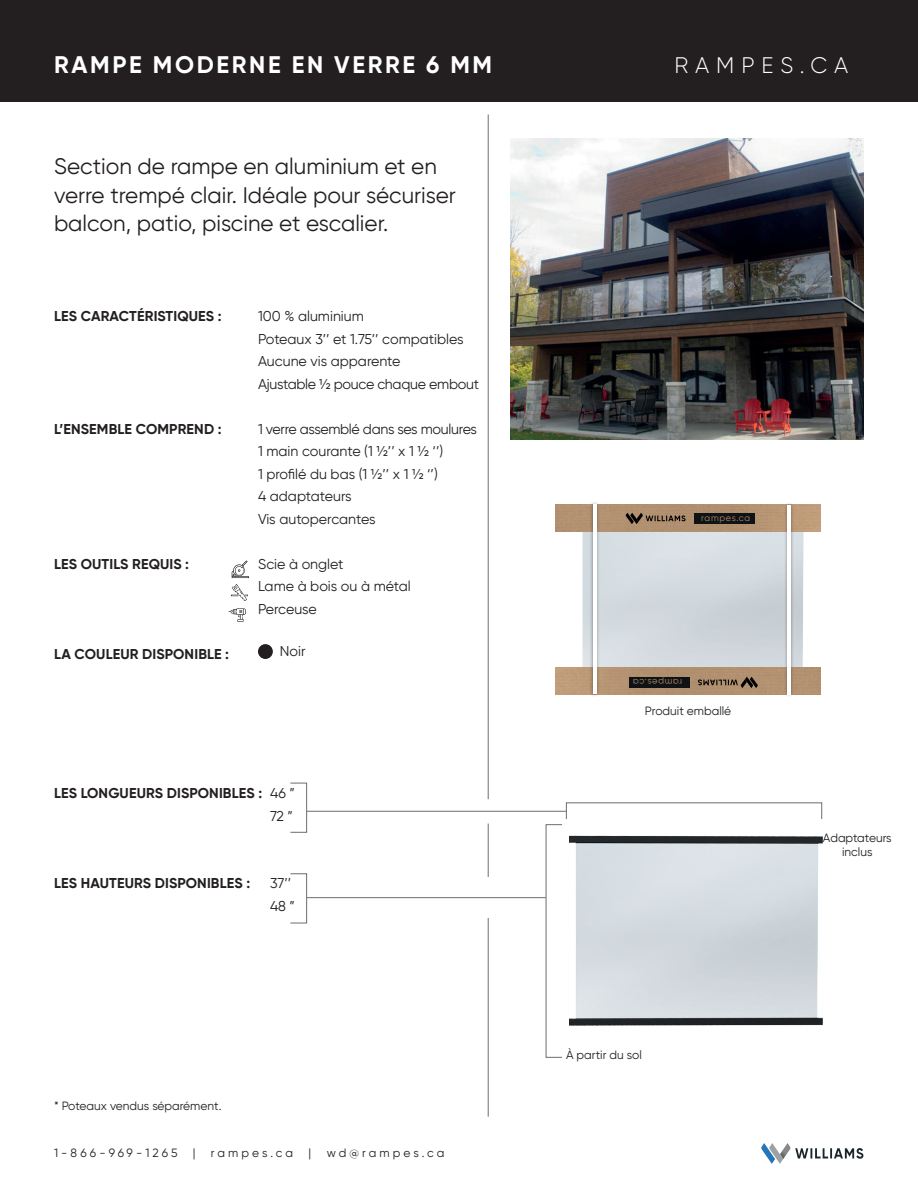
<style>
.page{position:relative;width:918px;height:1188px;background:#fff}
.page>*{position:absolute;margin:0;border:0;box-sizing:border-box;transform-origin:0 0}
.t1{font:700 24px "Gilroy";letter-spacing:.11em;color:#fff}
.t2{font:22.5px/28.5px "Gilroy";color:#231f20}
.t3{font:300 22.5px "Gilroy";letter-spacing:.31em;color:#fff}
.t4{font:14.25px/22.5px "Gilroy";color:#231f20}
.t5{font:700 14.25px/22.5px "Gilroy";letter-spacing:.01em;color:#231f20;text-align:right}
.t6{font:14.25px/22.5px "Gilroy";letter-spacing:-.02em;color:#231f20}
.t7{font:12px/13.5px "Gilroy";color:#231f20;text-align:center}
.t8{font:12px "Gilroy";letter-spacing:.255em;color:#231f20}
.t9{font:12px "Gilroy";letter-spacing:.24em;color:#231f20}
.t10{font:9px "Gilroy";letter-spacing:.075em;color:#ab8b69}
.s1{font-weight:400}
</style>
<div class="page">
<div style="left:258px;top:644px;width:15px;height:15px;background:#231f20;border-radius:50%"></div>
<hr style="left:488px;top:114px;width:1px;height:685px;background:#6c6d70">
<hr style="left:488px;top:918px;width:1px;height:199px;background:#6c6d70">
<hr style="left:488px;top:824px;width:1px;height:53px;background:#6c6d70">
<hr style="left:307px;top:897px;width:239px;height:1px;background:#6c6d70">
<hr style="left:307px;top:811px;width:259px;height:1px;background:#6c6d70">
<div style="left:290px;top:873px;width:17px;height:50px;border:1px solid #6c6d70"></div>
<div style="left:290px;top:783px;width:17px;height:50px;border:1px solid #6c6d70"></div>
<img style="left:510px;top:138px;width:354px;height:301px">
<img style="left:538px;top:808px;width:285px;height:250px">
<img style="left:555px;top:504px;width:266px;height:191px">
<img style="left:556px;top:667px;width:264px;height:27px">
<img style="left:556px;top:505px;width:264px;height:27px">
<div style="left:784px;top:502px;width:10px;height:196px;background:#231f20;opacity:.49"></div>
<hr style="left:787px;top:505px;width:3px;height:189px;background:#fff">
<div style="left:590px;top:501px;width:10px;height:196px;background:#231f20;opacity:.49"></div>
<hr style="left:593px;top:505px;width:3px;height:189px;background:#fff">
<svg style="left:232px;top:561px;width:17px;height:17px"></svg>
<svg style="left:228px;top:609px;width:18px;height:13px"></svg>
<img style="left:231px;top:584px;width:17px;height:17px">
<div style="left:0;top:0;width:918px;height:102px;background:#231f20"></div>
<svg style="left:761px;top:1143px;width:102px;height:21px"></svg>
<svg style="left:626px;top:513px;width:60px;height:11px"></svg>
<div style="left:694px;top:513px;width:61px;height:11px;background:#101315"></div>
<svg style="left:698px;top:677px;width:60px;height:11px"></svg>
<div style="left:629px;top:677px;width:61px;height:10px;background:#101315"></div>
<h1 class="t1" style="left:54px;top:50px;width:440px">RAMPE MODERNE EN VERRE 6 MM</h1>
<h2 class="t2" style="left:54px;top:152px;width:403px">Section de rampe en aluminium et en verre trempé clair. Idéale pour sécuriser balcon, patio, piscine et escalier.</h2>
<p class="t5" style="left:54px;top:305px;width:169px">LES CARACTÉRISTIQUES :</p>
<p class="t4" style="left:258px;top:305px;width:223px">100 % aluminium<br>Poteaux 3’’ et 1.75’’ compatibles<br>Aucune vis apparente<br>Ajustable ½ pouce chaque embout</p>
<p class="t5" style="left:54px;top:418px;width:169px">L’ENSEMBLE COMPREND :</p>
<p class="t6" style="left:258px;top:418px;width:220px">1 verre assemblé dans ses moulures<br>1 main courante (1 ½’’ x 1 ½ ‘’)<br>1 profilé du bas (1 ½’’ x 1 ½ ‘’)<br>4 adaptateurs<br>Vis autopercantes</p>
<p class="t5" style="left:54px;top:553px;width:137px">LES OUTILS REQUIS :</p>
<p class="t4" style="left:258px;top:553px;width:154px">Scie à onglet<br>Lame à bois ou à métal<br>Perceuse</p>
<p class="t5" style="left:54px;top:643px;width:177px">LA COULEUR DISPONIBLE :</p>
<p class="t4" style="left:280px;top:640px;width:27px">Noir</p>
<p class="t5" style="left:54px;top:782px;width:242px">LES LONGUEURS DISPONIBLES : <span class="s1">46 ”<br>72 ”</span></p>
<p class="t5" style="left:54px;top:872px;width:198px">LES HAUTEURS DISPONIBLES :</p>
<p class="t4" style="left:270px;top:872px;width:27px">37’’<br>48 ”</p>
<p class="t7" style="left:54px;top:1099px;width:169px">* Poteaux vendus séparément.</p>
<p class="t9" style="left:54px;top:1145px;width:125px">1-866-969-1265</p>
<p class="t7" style="left:193px;top:1146px;width:4px">|</p>
<p class="t8" style="left:211px;top:1145px;width:84px">rampes.ca</p>
<p class="t7" style="left:309px;top:1146px;width:4px">|</p>
<p class="t8" style="left:327px;top:1145px;width:119px">wd@rampes.ca</p>
<h2 class="t3" style="left:674px;top:51px;width:175px">RAMPES.CA</h2>
<p class="t10" style="left:701px;top:513px;width:51px">rampes.ca</p>
<p class="t10" style="left:682px;top:688px;width:51px;rotate:-180deg">rampes.ca</p>
<p class="t7" style="left:645px;top:704px;width:88px">Produit emballé</p>
<p class="t7" style="left:566px;top:1048px;width:77px">À partir du sol</p>
<p class="t7" style="left:823px;top:831px;width:70px">Adaptateurs inclus</p>
</div>
